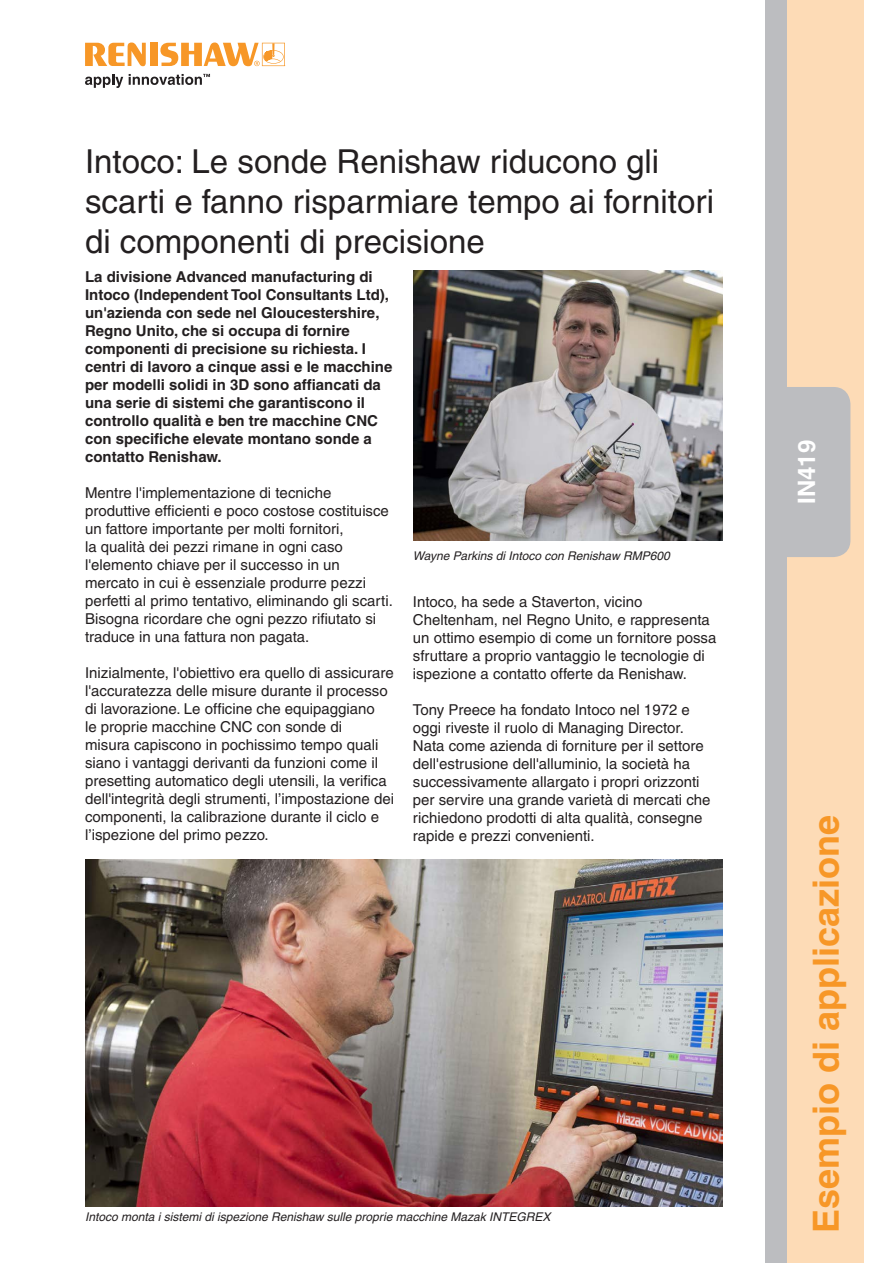
<style>
.page{position:relative;width:893px;height:1263px;background:#fff}
.page>*{position:absolute;margin:0;border:0;box-sizing:border-box;transform-origin:0 0}
.Module_title__cover{font:700 36px "Helvetica";color:#f79727}
.Module_title_text__c{font:33px/39.6px "Helvetica";color:#231f20}
.t1{font:700 24px "Helvetica";color:#fff}
.t2{font:15px/18px "Helvetica CE";color:#231f20}
.t3{font:700 15px/18px "Helvetica CE";color:#231f20}
.t4{font:italic 12px "Helvetica";color:#231f20}
</style>
<div class="page">
<svg style="left:85px;top:74px;width:38px;height:14px"></svg>
<svg style="left:85px;top:43px;width:61px;height:23px"></svg>
<div style="left:150px;top:43px;width:8px;height:23px;background:#f79727"></div>
<svg style="left:160px;top:43px;width:125px;height:23px"></svg>
<svg style="left:129px;top:74px;width:81px;height:11px"></svg>
<div style="left:779px;top:0;width:84px;height:1263px;background:#fddbb6"></div>
<div style="left:765px;top:0;width:22px;height:1263px;background:#bcbdc0"></div>
<div style="left:765px;top:387px;width:85px;height:170px;background:#bcbdc0;border-radius:17px"></div>
<img style="left:85px;top:859px;width:638px;height:347px">
<img style="left:414px;top:270px;width:309px;height:270px">
<p class="Module_title_text__c" style="left:85px;top:142px;width:631px">Intoco: Le sonde Renishaw riducono gli scarti e fanno risparmiare tempo ai fornitori di componenti di precisione</p>
<p class="t3" style="left:85px;top:267px;width:309px">La divisione Advanced manufacturing di Intoco (Independent Tool Consultants Ltd), un'azienda con sede nel Gloucestershire, Regno Unito, che si occupa di fornire componenti di precisione su richiesta. I centri di lavoro a cinque assi e le macchine per modelli solidi in 3D sono affiancati da una serie di sistemi che garantiscono il controllo qualità e ben tre macchine CNC con specifiche elevate montano sonde a contatto Renishaw.</p>
<p class="t2" style="left:85px;top:483px;width:309px">Mentre l'implementazione di tecniche produttive efficienti e poco costose costituisce un fattore importante per molti fornitori,<br>la qualità dei pezzi rimane in ogni caso l'elemento chiave per il successo in un mercato in cui è essenziale produrre pezzi perfetti al primo tentativo, eliminando gli scarti.<br>Bisogna ricordare che ogni pezzo rifiutato si traduce in una fattura non pagata.</p>
<p class="t2" style="left:85px;top:663px;width:311px">Inizialmente, l'obiettivo era quello di assicurare l'accuratezza delle misure durante il processo di lavorazione. Le officine che equipaggiano<br>le proprie macchine CNC con sonde di<br>misura capiscono in pochissimo tempo quali siano i vantaggi derivanti da funzioni come il presetting automatico degli utensili, la verifica dell'integrità degli strumenti, l’impostazione dei componenti, la calibrazione durante il ciclo e l’ispezione del primo pezzo.</p>
<p class="t4" style="left:413px;top:548px;width:258px">Wayne Parkins di Intoco con Renishaw RMP600</p>
<p class="t2" style="left:413px;top:593px;width:305px">Intoco, ha sede a Staverton, vicino Cheltenham, nel Regno Unito, e rappresenta un ottimo esempio di come un fornitore possa sfruttare a proprio vantaggio le tecnologie di ispezione a contatto offerte da Renishaw.</p>
<p class="t2" style="left:413px;top:701px;width:299px">Tony Preece ha fondato Intoco nel 1972 e oggi riveste il ruolo di Managing Director.<br>Nata come azienda di forniture per il settore dell'estrusione dell'alluminio, la società ha successivamente allargato i propri orizzonti per servire una grande varietà di mercati che richiedono prodotti di alta qualità, consegne rapide e prezzi convenienti.</p>
<p class="t4" style="left:85px;top:1210px;width:467px">Intoco monta i sistemi di ispezione Renishaw sulle proprie macchine Mazak INTEGREX</p>
<p class="t1" style="left:792px;top:504px;width:66px;rotate:-90deg">IN419</p>
<p class="Module_title__cover" style="left:804px;top:1233px;width:420px;rotate:-90deg">Esempio di applicazione</p>
</div>
